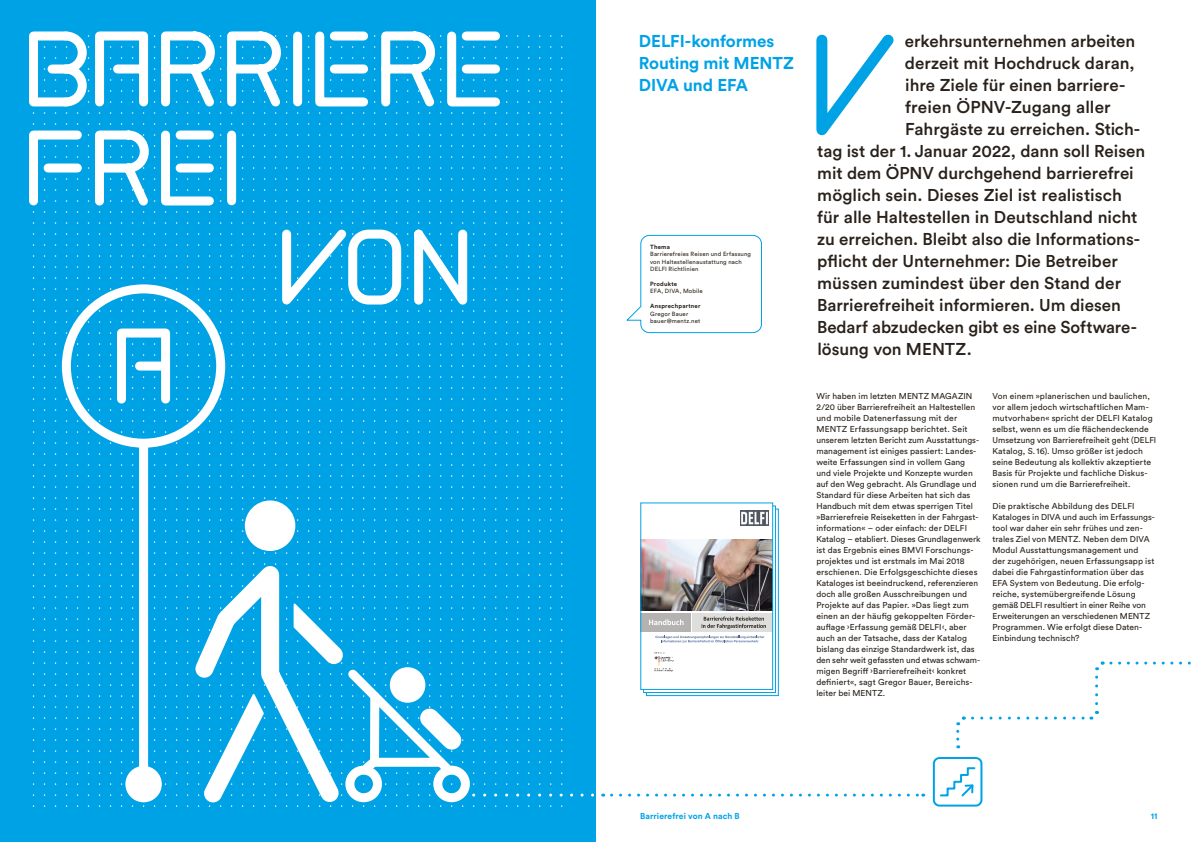
<style>
.page{position:relative;width:1191px;height:842px;background:#fff}
.page>*{position:absolute;margin:0;border:0;box-sizing:border-box;transform-origin:0 0}
.t1{font:500 17px "Circular Std";color:#29211a}
.t2{font:700 17px/22px "Circular Std";letter-spacing:-.01em;color:#00a2e6}
.t3{font:8.5px/11px "Circular Std";letter-spacing:.005em;color:#29211a}
.t4{font:700 8.5px "Circular Std";letter-spacing:.01em;color:#00a2e6}
.t5{font:6px/7.4px "Circular Std";letter-spacing:.03em;color:#29211a}
.t6{font:700 6px "Circular Std";letter-spacing:.03em;color:#29211a}
</style>
<div class="page">
<div style="left:0;top:0;width:595px;height:842px;background:#00a2e6"></div>
<div style="left:62px;top:284px;width:163px;height:164px;border:9px solid #fff;border-radius:50%"></div>
<svg style="left:611px;top:793px;width:312px;height:3px"></svg>
<svg style="left:956px;top:716px;width:10px;height:23px"></svg>
<svg style="left:972px;top:661px;width:219px;height:59px"></svg>
<div style="left:933px;top:757px;width:49px;height:49px;border:2px solid #00a2e6;border-radius:6px"></div>
<svg style="left:940px;top:767px;width:36px;height:30px"></svg>
<svg style="left:186px;top:531px;width:168px;height:276px"></svg>
<div style="left:245px;top:500px;width:50px;height:51px;background:#fff;border-radius:50%"></div>
<svg style="left:294px;top:596px;width:50px;height:68px"></svg>
<svg style="left:198px;top:694px;width:66px;height:113px"></svg>
<div style="left:345px;top:766px;width:37px;height:36px;border:9px solid #fff;border-radius:50%"></div>
<div style="left:433px;top:766px;width:37px;height:36px;border:9px solid #fff;border-radius:50%"></div>
<svg style="left:340px;top:661px;width:119px;height:124px"></svg>
<svg style="left:363px;top:684px;width:33px;height:90px"></svg>
<svg style="left:396px;top:684px;width:79px;height:90px"></svg>
<div style="left:646px;top:509px;width:133px;height:187px;border:1px solid #00a2e6"></div>
<div style="left:643px;top:505px;width:133px;height:188px;background:linear-gradient(to bottom,#cdecfa,#cdecfa);border:1px solid #00a2e6"></div>
<div style="left:641px;top:503px;width:131px;height:186px;background:#fff"></div>
<img style="left:642px;top:540px;width:129px;height:71px">
<div style="left:641px;top:613px;width:50px;height:19px;background:#b4b3b1"></div>
<svg style="left:649px;top:619px;width:34px;height:6px"></svg>
<div style="left:692px;top:613px;width:80px;height:19px;background:#dededd"></div>
<svg style="left:701px;top:616px;width:65px;height:13px"></svg>
<svg style="left:655px;top:636px;width:109px;height:6px"></svg>
<img style="left:654px;top:652px;width:20px;height:20px">
<svg style="left:642px;top:568px;width:3px;height:38px"></svg>
<img style="left:740px;top:510px;width:28px;height:15px">
<div style="left:640px;top:502px;width:133px;height:188px;border:1px solid #00a2e6"></div>
<div style="left:139px;top:444px;width:9px;height:325px;background:#fff"></div>
<div style="left:125px;top:766px;width:37px;height:36px;background:#fff;border-radius:50%"></div>
<svg style="left:816px;top:34px;width:78px;height:102px"></svg>
<svg style="left:354px;top:222px;width:48px;height:90px"></svg>
<svg style="left:407px;top:222px;width:61px;height:112px"></svg>
<svg style="left:275px;top:222px;width:79px;height:101px"></svg>
<svg style="left:315px;top:31px;width:53px;height:83px"></svg>
<div style="left:293px;top:36px;width:9px;height:66px;background:#fff"></div>
<svg style="left:154px;top:31px;width:67px;height:83px"></svg>
<svg style="left:227px;top:31px;width:60px;height:83px"></svg>
<svg style="left:381px;top:31px;width:60px;height:83px"></svg>
<div style="left:95px;top:31px;width:53px;height:75px;border:9px solid #fff"></div>
<div style="left:118px;top:64px;width:25px;height:9px;background:#fff"></div>
<div style="left:52px;top:65px;width:14px;height:9px;background:#fff"></div>
<div style="left:29px;top:31px;width:41px;height:75px;border:9px solid #fff"></div>
<svg style="left:57px;top:31px;width:33px;height:83px"></svg>
<svg style="left:447px;top:31px;width:53px;height:83px"></svg>
<svg style="left:29px;top:123px;width:53px;height:90px"></svg>
<svg style="left:88px;top:123px;width:61px;height:90px"></svg>
<svg style="left:154px;top:123px;width:60px;height:90px"></svg>
<div style="left:227px;top:135px;width:9px;height:66px;background:#fff"></div>
<div style="left:117px;top:328px;width:53px;height:76px;border:9px solid #fff"></div>
<div style="left:139px;top:362px;width:26px;height:9px;background:#fff"></div>
<svg style="left:626px;top:234px;width:136px;height:100px"></svg>
<h1 class="t2" style="left:639px;top:30px;width:156px">DELFI-konformes<br>Routing mit MENTZ<br>DIVA und EFA</h1>
<p class="t6" style="left:650px;top:243px;width:21px">Thema</p>
<p class="t5" style="left:650px;top:251px;width:102px">Barrierefreies Reisen und Erfassung von Haltestellenaustattung nach<br>DELFI Richtlinien</p>
<p class="t6" style="left:650px;top:280px;width:28px">Produkte</p>
<p class="t5" style="left:650px;top:288px;width:54px">EFA, DIVA, Mobile</p>
<p class="t6" style="left:650px;top:302px;width:52px">Ansprechpartner</p>
<p class="t5" style="left:650px;top:310px;width:52px">Gregor Bauer bauer@mentz.net</p>
<h1 class="t1" style="left:904px;top:30px;width:232px">erkehrsunternehmen arbeiten</h1>
<h1 class="t1" style="left:904px;top:52px;width:231px">derzeit mit Hochdruck daran,</h1>
<h1 class="t1" style="left:905px;top:74px;width:222px">ihre Ziele für einen barriere-</h1>
<h1 class="t1" style="left:905px;top:96px;width:207px">freien ÖPNV-Zugang aller</h1>
<h1 class="t1" style="left:905px;top:118px;width:237px">Fahrgäste zu erreichen. Stich-</h1>
<h1 class="t1" style="left:817px;top:140px;width:329px">tag ist der 1. Januar 2022, dann soll Reisen</h1>
<h1 class="t1" style="left:817px;top:162px;width:318px">mit dem ÖPNV durchgehend barrierefrei</h1>
<h1 class="t1" style="left:817px;top:184px;width:306px">möglich sein. Dieses Ziel ist realistisch</h1>
<h1 class="t1" style="left:817px;top:206px;width:322px">für alle Haltestellen in Deutschland nicht</h1>
<h1 class="t1" style="left:817px;top:228px;width:324px">zu erreichen. Bleibt also die Informations-</h1>
<h1 class="t1" style="left:817px;top:250px;width:302px">pflicht der Unternehmer: Die Betreiber</h1>
<h1 class="t1" style="left:817px;top:272px;width:305px">müssen zumindest über den Stand der</h1>
<h1 class="t1" style="left:817px;top:294px;width:305px">Barrierefreiheit informieren. Um diesen</h1>
<h1 class="t1" style="left:817px;top:316px;width:321px">Bedarf abzudecken gibt es eine Software-</h1>
<h1 class="t1" style="left:817px;top:338px;width:156px">lösung von MENTZ.</h1>
<p class="t3" style="left:816px;top:390px;width:166px">Wir haben im letzten MENTZ MAGAZIN<br>2 /20 über Barrierefreiheit an Haltestellen und mobile Datenerfassung mit der MENTZ Erfassungsapp berichtet. Seit unserem letzten Bericht zum Ausstattungs&shy;management ist einiges passiert: Landes&shy;weite Erfassungen sind in vollem Gang und viele Projekte und Konzepte wurden auf den Weg gebracht. Als Grundlage und Standard für diese Arbeiten hat sich das Handbuch mit dem etwas sperrigen Titel »Barrierefreie Reiseketten in der Fahrgast&shy;information« – oder einfach: der DELFI Katalog – etabliert. Dieses Grundlagenwerk ist das Ergebnis eines BMVI Forschungs&shy;projektes und ist erstmals im Mai 2018 erschienen. Die Erfolgsgeschichte dieses Kataloges ist beeindruckend, referenzieren doch alle großen Ausschreibungen und Projekte auf das Papier. »Das liegt zum einen an der häufig gekoppelten Förder&shy;auflage ›Erfassung gemäß DELFI‹, aber auch an der Tatsache, dass der Katalog bislang das einzige Standardwerk ist, das den sehr weit gefassten und etwas schwam&shy;migen Begriff ›Barrierefreiheit‹ konkret definiert«, sagt Gregor Bauer, Bereichs&shy;leiter bei MENTZ.</p>
<p class="t3" style="left:992px;top:390px;width:165px">Von einem »planerischen und baulichen, vor allem jedoch wirtschaftlichen Mam&shy;mutvorhaben« spricht der DELFI Katalog selbst, wenn es um die flächendeckende Umsetzung von Barrierefreiheit geht (DELFI Katalog, S.16). Umso größer ist jedoch seine Bedeutung als kollektiv akzeptierte Basis für Projekte und fachliche Diskus&shy;sionen rund um die Barrierefreiheit.</p>
<p class="t3" style="left:992px;top:500px;width:163px">Die praktische Abbildung des DELFI Kataloges in DIVA und auch im Erfassungs&shy;tool war daher ein sehr frühes und zen&shy;trales Ziel von MENTZ. Neben dem DIVA Modul Ausstattungsmanagement und<br>der zugehörigen, neuen Erfassungsapp ist dabei die Fahrgastinformation über das EFA System von Bedeutung. Die erfolg&shy;reiche, systemübergreifende Lösung gemäß DELFI resultiert in einer Reihe von Erweiterungen an verschiedenen MENTZ Programmen. Wie erfolgt diese Daten-Einbindung technisch?</p>
<p class="t4" style="left:640px;top:810px;width:101px">Barrierefrei von A nach B</p>
<p class="t4" style="left:1150px;top:810px;width:8px">11</p>
</div>
